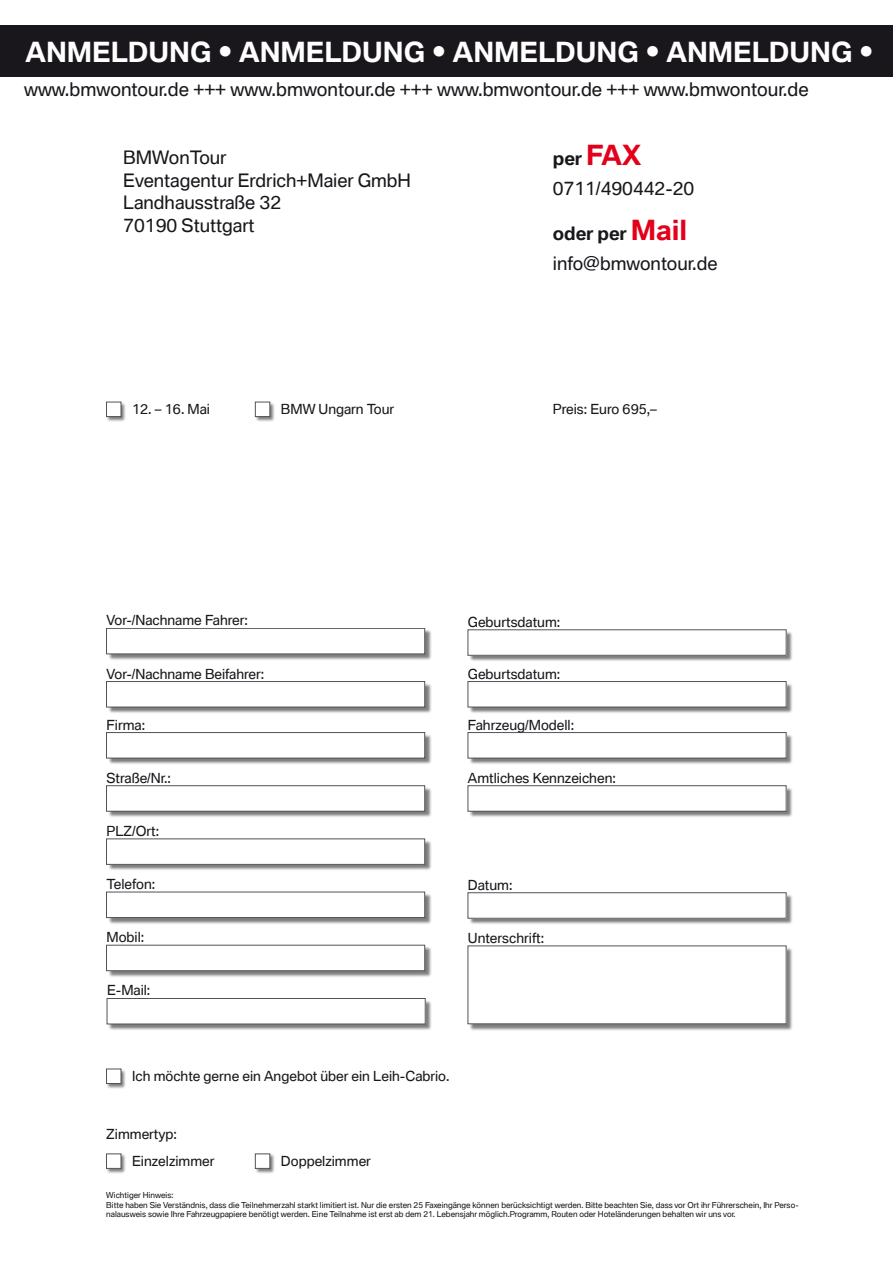
<style>
.page{position:relative;width:893px;height:1263px;background:#fff}
.page>*{position:absolute;margin:0;border:0;box-sizing:border-box;transform-origin:0 0}
.t1{font:700 27px "BMW Type V2";color:#fff}
.t2{font:18.3px "BMW Type V2";color:#1a171c}
.t3{font:18px/22.5px "BMW Type V2";color:#1a171c}
.t4{font:13.5px/26.8px "BMW Type V2";color:#1a171c}
.t5{font:7.95px/9.4px "BMW Type V2";color:#1a171c}
.s1{font-weight:700}
.s2{font-weight:700;font-size:27px;color:#e2001a}
</style>
<div class="page">
<div style="left:0;top:26px;width:893px;height:51px;background:#1a171c"></div>
<div style="left:108px;top:893px;width:325px;height:33px;background:#1a171c;opacity:.75"></div>
<div style="left:106px;top:892px;width:319px;height:25px;background:#fff"></div>
<div style="left:469px;top:947px;width:325px;height:85px;background:#1a171c;opacity:.75"></div>
<div style="left:468px;top:946px;width:318px;height:78px;background:#fff"></div>
<div style="left:108px;top:946px;width:325px;height:33px;background:#1a171c;opacity:.75"></div>
<div style="left:106px;top:945px;width:319px;height:26px;background:#fff"></div>
<div style="left:106px;top:1154px;width:22px;height:21px;background:#1a171c;opacity:.75"></div>
<div style="left:106px;top:1154px;width:15px;height:14px;background:#fff"></div>
<div style="left:255px;top:1154px;width:22px;height:21px;background:#1a171c;opacity:.75"></div>
<div style="left:255px;top:1154px;width:15px;height:14px;background:#fff"></div>
<div style="left:108px;top:630px;width:325px;height:32px;background:#1a171c;opacity:.75"></div>
<div style="left:106px;top:628px;width:319px;height:26px;background:#fff"></div>
<div style="left:108px;top:1000px;width:325px;height:32px;background:#1a171c;opacity:.75"></div>
<div style="left:107px;top:998px;width:318px;height:26px;background:#fff"></div>
<div style="left:107px;top:998px;width:318px;height:26px;border:1px solid #1a171c"></div>
<div style="left:108px;top:683px;width:325px;height:32px;background:#1a171c;opacity:.75"></div>
<div style="left:106px;top:681px;width:319px;height:26px;background:#fff"></div>
<div style="left:469px;top:683px;width:325px;height:32px;background:#1a171c;opacity:.75"></div>
<div style="left:468px;top:681px;width:318px;height:26px;background:#fff"></div>
<div style="left:469px;top:631px;width:325px;height:33px;background:#1a171c;opacity:.75"></div>
<div style="left:468px;top:630px;width:318px;height:25px;background:#fff"></div>
<div style="left:108px;top:734px;width:325px;height:32px;background:#1a171c;opacity:.75"></div>
<div style="left:106px;top:732px;width:319px;height:26px;background:#fff"></div>
<div style="left:469px;top:734px;width:325px;height:32px;background:#1a171c;opacity:.75"></div>
<div style="left:468px;top:732px;width:318px;height:26px;background:#fff"></div>
<div style="left:108px;top:787px;width:325px;height:32px;background:#1a171c;opacity:.75"></div>
<div style="left:106px;top:786px;width:319px;height:25px;background:#fff"></div>
<div style="left:469px;top:787px;width:325px;height:32px;background:#1a171c;opacity:.75"></div>
<div style="left:468px;top:786px;width:318px;height:25px;background:#fff"></div>
<div style="left:108px;top:840px;width:325px;height:33px;background:#1a171c;opacity:.75"></div>
<div style="left:106px;top:839px;width:319px;height:25px;background:#fff"></div>
<div style="left:469px;top:894px;width:325px;height:32px;background:#1a171c;opacity:.75"></div>
<div style="left:468px;top:893px;width:318px;height:25px;background:#fff"></div>
<div style="left:106px;top:402px;width:22px;height:21px;background:#1a171c;opacity:.75"></div>
<div style="left:106px;top:402px;width:15px;height:15px;background:#fff"></div>
<div style="left:106px;top:402px;width:15px;height:15px;border:1px solid #1a171c"></div>
<div style="left:255px;top:402px;width:22px;height:21px;background:#1a171c;opacity:.75"></div>
<div style="left:255px;top:402px;width:15px;height:15px;background:#fff"></div>
<div style="left:106px;top:1069px;width:22px;height:21px;background:#1a171c;opacity:.75"></div>
<div style="left:106px;top:1069px;width:15px;height:14px;background:#fff"></div>
<div style="left:106px;top:1069px;width:15px;height:15px;border:1px solid #1a171c"></div>
<h1 class="t1" style="left:26px;top:36px;width:849px">ANMELDUNG • ANMELDUNG • ANMELDUNG • ANMELDUNG •</h1>
<h2 class="t2" style="left:24px;top:79px;width:786px">www.bmwontour.de +++ www.bmwontour.de +++ www.bmwontour.de +++ www.bmwontour.de</h2>
<h3 class="t3" style="left:123px;top:149px;width:289px">BMWonTour<br>Eventagentur Erdrich+Maier GmbH<br>Landhausstraße 32<br>70190 Stuttgart</h3>
<h3 class="t3" style="left:553px;top:146px;width:143px;line-height:30px"><span class="s1">per</span> <span class="s2">FAX<br></span>0711/490442-20</h3>
<h3 class="t3" style="left:553px;top:221px;width:166px;line-height:30px"><span class="s1">oder per</span> <span class="s2">Mail </span>info@bmwontour.de</h3>
<h3 class="t4" style="left:132px;top:397px;width:80px">12. – 16. Mai</h3>
<h3 class="t4" style="left:281px;top:397px;width:115px">BMW Ungarn Tour</h3>
<h3 class="t4" style="left:553px;top:397px;width:106px">Preis: Euro 695,–</h3>
<h3 class="t4" style="left:106px;top:609px;width:143px">Vor-/Nachname Fahrer:</h3>
<h3 class="t4" style="left:468px;top:610px;width:94px">Geburtsdatum:</h3>
<h3 class="t4" style="left:106px;top:662px;width:159px">Vor-/Nachname Beifahrer:</h3>
<h3 class="t4" style="left:468px;top:662px;width:94px">Geburtsdatum:</h3>
<h3 class="t4" style="left:106px;top:713px;width:40px">Firma:</h3>
<h3 class="t4" style="left:468px;top:713px;width:108px">Fahrzeug/Modell:</h3>
<h3 class="t4" style="left:106px;top:766px;width:66px">Straße/Nr.:</h3>
<h3 class="t4" style="left:468px;top:766px;width:149px">Amtliches Kennzeichen:</h3>
<h3 class="t4" style="left:106px;top:819px;width:54px">PLZ/Ort:</h3>
<h3 class="t4" style="left:106px;top:872px;width:50px">Telefon:</h3>
<h3 class="t4" style="left:468px;top:873px;width:46px">Datum:</h3>
<h3 class="t4" style="left:106px;top:925px;width:39px">Mobil:</h3>
<h3 class="t4" style="left:468px;top:926px;width:78px">Unterschrift:</h3>
<h3 class="t4" style="left:107px;top:979px;width:45px">E-Mail:</h3>
<h3 class="t4" style="left:132px;top:1064px;width:319px">Ich möchte gerne ein Angebot über ein Leih-Cabrio.</h3>
<h3 class="t4" style="left:132px;top:1122px;width:84px;text-indent:-26px">Zimmertyp:<br>Einzelzimmer</h3>
<h3 class="t4" style="left:281px;top:1149px;width:92px">Doppelzimmer</h3>
<p class="t5" style="left:106px;top:1191px;width:694px">Wichtiger Hinweis:<br>Bitte haben Sie Verständnis, dass die Teilnehmerzahl starkt limitiert ist. Nur die ersten 25 Faxeingänge können berücksichtigt werden. Bitte beachten Sie, dass vor Ort ihr Führerschein, Ihr Perso&shy;nalausweis sowie Ihre Fahrzeugpapiere benötigt werden. Eine Teilnahme ist erst ab dem 21. Lebensjahr möglich.Programm, Routen oder Hoteländerungen behalten wir uns vor.</p>
</div>
